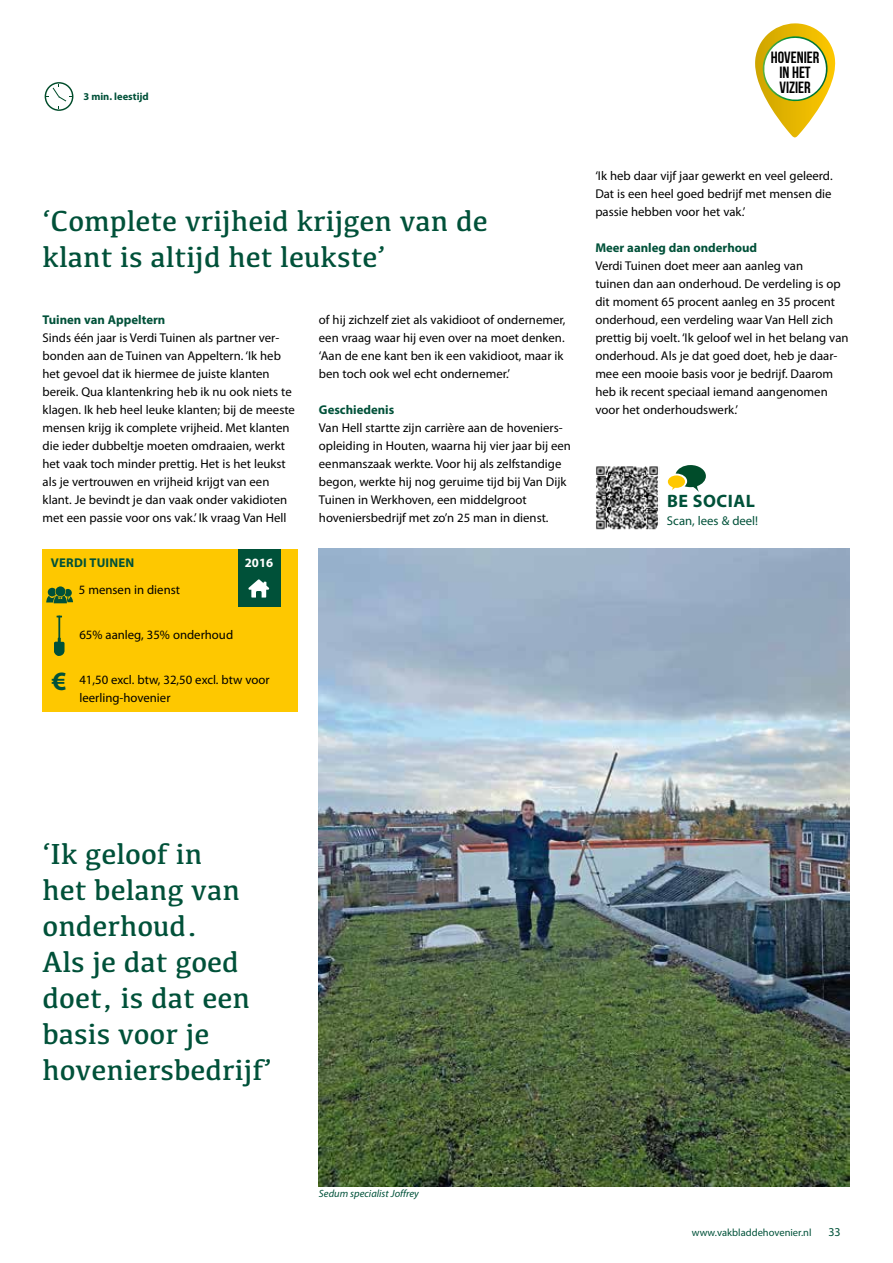
<style>
.page{position:relative;width:893px;height:1263px;background:#fff}
.page>*{position:absolute;margin:0;border:0;box-sizing:border-box;transform-origin:0 0}
.t1{font:30px/36px "Kefa";color:#005139}
.t2{font:700 26.55px "Myriad Pro";color:#005139}
.t3{font:700 18px "Myriad Pro";letter-spacing:.03em;color:#005139}
.t4{font:16.35px/15px "Bebas Neue";color:#000;text-align:center}
.t5{font:12.75px/18px "Myriad Pro";color:#000}
.t6{font:700 12.75px "Myriad Pro";color:#005139}
.t7{font:12.75px "Myriad Pro";color:#005139}
.t8{font:700 12.75px "Myriad Pro";letter-spacing:.02em;color:#005139}
.t9{font:700 12.75px "Myriad Pro";color:#fff}
.t10{font:12px "Myriad Pro";color:#005139}
.t11{font:10.5px "Myriad Pro";color:#005139}
.t12{font:italic 10.5px "Myriad Pro";color:#005139}
.t13{font:700 10.5px "Myriad Pro";color:#005139}
</style>
<div class="page">
<svg style="left:755px;top:23px;width:81px;height:114px"></svg>
<svg style="left:45px;top:82px;width:28px;height:29px"></svg>
<img style="left:319px;top:549px;width:530px;height:637px">
<img style="left:596px;top:466px;width:64px;height:63px">
<svg style="left:668px;top:465px;width:38px;height:27px"></svg>
<div style="left:42px;top:549px;width:255px;height:162px;background:#fec800"></div>
<svg style="left:46px;top:586px;width:27px;height:17px"></svg>
<hr style="left:58px;top:616px;width:2px;height:23px;background:#005139">
<svg style="left:54px;top:638px;width:11px;height:18px"></svg>
<div style="left:238px;top:549px;width:42px;height:58px;background:#005139"></div>
<svg style="left:248px;top:579px;width:21px;height:18px"></svg>
<p class="t13" style="left:83px;top:90px;width:67px">3 min. leestijd</p>
<p class="t4" style="left:771px;top:50px;width:50px">HOVENIER<br>IN HET<br>VIZIER</p>
<h1 class="t1" style="left:43px;top:202px;width:447px">‘Complete vrijheid krijgen van de klant is altijd het leukste’</h1>
<p class="t6" style="left:43px;top:311px;width:124px">Tuinen van Appeltern</p>
<p class="t5" style="left:43px;top:329px;width:254px">Sinds één jaar is Verdi Tuinen als partner ver&shy;bonden aan de Tuinen van Appeltern. ‘Ik heb het gevoel dat ik hiermee de juiste klanten bereik. Qua klantenkring heb ik nu ook niets te klagen. Ik heb heel leuke klanten; bij de meeste mensen krijg ik complete vrijheid. Met klanten die ieder dubbeltje moeten omdraaien, werkt het vaak toch minder prettig. Het is het leukst als je vertrouwen en vrijheid krijgt van een klant. Je bevindt je dan vaak onder vakidioten met een passie voor ons vak.’ Ik vraag Van Hell</p>
<p class="t8" style="left:51px;top:554px;width:85px">VERDI TUINEN</p>
<p class="t5" style="left:79px;top:581px;width:103px">5 mensen in dienst</p>
<p class="t9" style="left:245px;top:554px;width:30px">2016</p>
<h2 class="t2" style="left:52px;top:663px;width:16px">€</h2>
<p class="t5" style="left:79px;top:626px;width:155px">65% aanleg, 35% onderhoud</p>
<p class="t5" style="left:79px;top:671px;width:192px">41,50 excl. btw, 32,50 excl. btw voor leerling-hovenier</p>
<p class="t5" style="left:319px;top:311px;width:248px">of hij zichzelf ziet als vakidioot of ondernemer, een vraag waar hij even over na moet denken. ‘Aan de ene kant ben ik een vakidioot, maar ik ben toch ook wel echt ondernemer.’</p>
<p class="t6" style="left:319px;top:401px;width:77px">Geschiedenis</p>
<p class="t5" style="left:319px;top:419px;width:254px">Van Hell startte zijn carrière aan de hoveniers&shy;opleiding in Houten, waarna hij vier jaar bij een eenmanszaak werkte. Voor hij als zelfstandige begon, werkte hij nog geruime tijd bij Van Dijk Tuinen in Werkhoven, een middelgroot hoveniersbedrijf met zo’n 25 man in dienst.</p>
<p class="t5" style="left:595px;top:167px;width:239px;text-align:justify">‘Ik heb daar vijf jaar gewerkt en veel geleerd.<br>Dat is een heel goed bedrijf met mensen die passie hebben voor het vak.’</p>
<p class="t6" style="left:595px;top:239px;width:163px">Meer aanleg dan onderhoud</p>
<p class="t5" style="left:595px;top:257px;width:255px">Verdi Tuinen doet meer aan aanleg van<br>tuinen dan aan onderhoud. De verdeling is op dit moment 65 procent aanleg en 35 procent onderhoud, een verdeling waar Van Hell zich prettig bij voelt. ‘Ik geloof wel in het belang van onderhoud. Als je dat goed doet, heb je daar&shy;mee een mooie basis voor je bedrijf. Daarom heb ik recent speciaal iemand aangenomen voor het onderhoudswerk.’</p>
<h3 class="t3" style="left:667px;top:490px;width:89px">BE SOCIAL</h3>
<p class="t7" style="left:667px;top:513px;width:93px">Scan, lees &amp; deel!</p>
<h1 class="t1" style="left:43px;top:835px;width:231px">‘Ik geloof in<br>het belang van onderhoud.<br>Als je dat goed doet, is dat een basis voor je hoveniersbedrijf’</h1>
<p class="t12" style="left:319px;top:1187px;width:101px">Sedum specialist Joffrey</p>
<p class="t11" style="left:692px;top:1226px;width:121px">www.vakbladdehovenier.nl</p>
<p class="t10" style="left:828px;top:1224px;width:14px">33</p>
</div>
